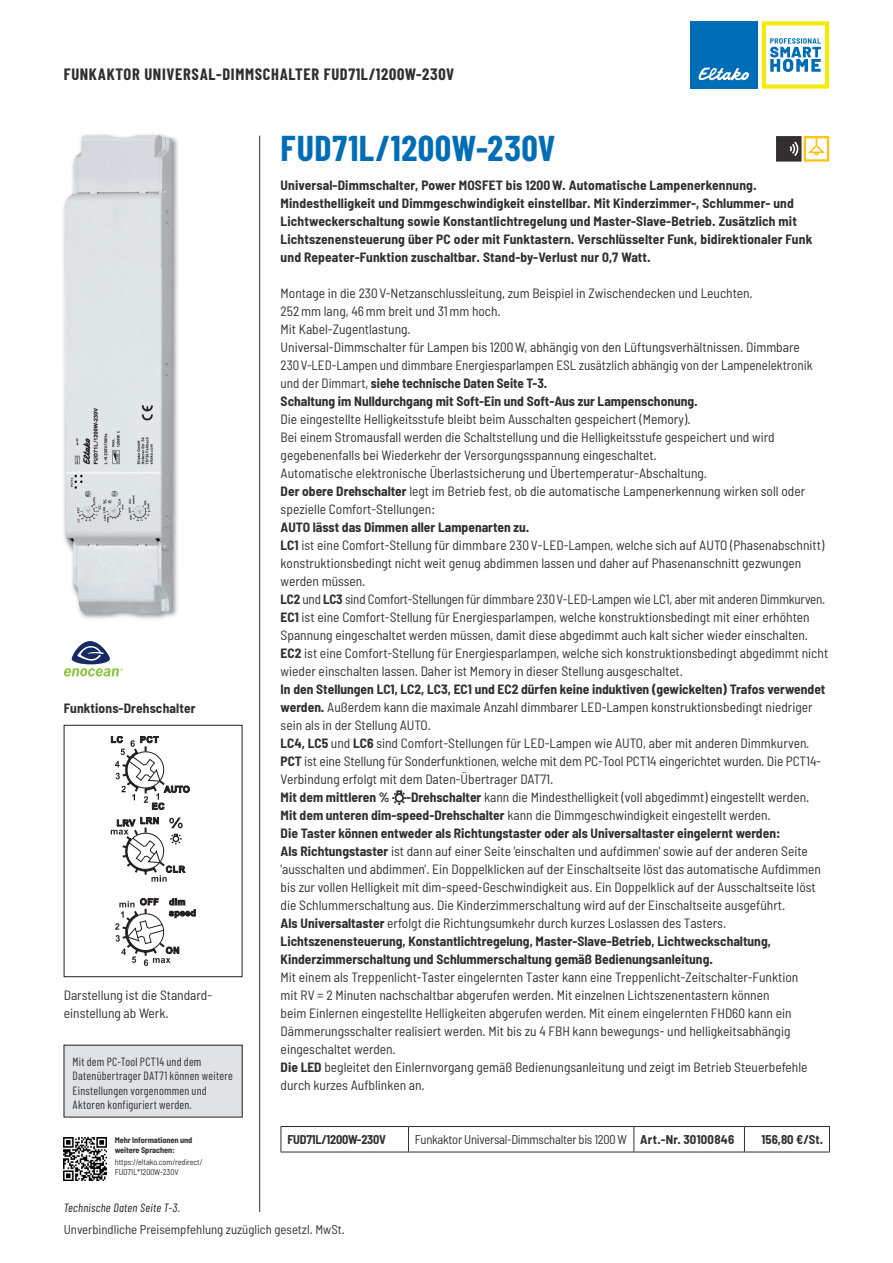
<style>
.page{position:relative;width:893px;height:1263px;background:#fff}
.page>*{position:absolute;margin:0;border:0;box-sizing:border-box;transform-origin:0 0}
.t1{font:700 36px "Barlow Condensed";letter-spacing:.025em;color:#006db7}
.t2{font:700 16.5px "Barlow Condensed";letter-spacing:.04em;color:#312f30}
.t3{font:semi-condensed 13.5px/18px "Barlow";color:#312f30}
.t4{font:700 semi-condensed 13.5px/18px "Barlow";letter-spacing:.01em;color:#312f30}
.t5{font:semi-condensed 12.75px "Barlow";letter-spacing:-.02em;color:#312f30}
.t6{font:semi-condensed 12.75px "Barlow";color:#312f30}
.t7{font:700 semi-condensed 12.75px "Barlow";letter-spacing:-.015em;color:#312f30}
.t8{font:12px/14.4px "Barlow Condensed";letter-spacing:.015em;color:#312f30}
.t9{font:italic 12px "Barlow Condensed";letter-spacing:.02em;color:#231f20}
.t10{font:semi-condensed 8.25px/9.8px "Barlow";letter-spacing:-.01em;color:#312f30}
.t11{font:700 semi-condensed 8.25px/9.8px "Barlow";letter-spacing:-.01em;color:#312f30}
.s1{font-weight:700}
</style>
<div class="page">
<hr style="left:259px;top:136px;width:1px;height:1076px;background:#312f30">
<svg style="left:762px;top:21px;width:67px;height:68px"></svg>
<div style="left:690px;top:21px;width:68px;height:68px;background:#006db7"></div>
<svg style="left:698px;top:68px;width:51px;height:13px"></svg>
<svg style="left:392px;top:790px;width:14px;height:14px"></svg>
<hr style="left:281px;top:1126px;width:127px;height:1px;background:#312f30">
<svg style="left:281px;top:1127px;width:1px;height:25px"></svg>
<hr style="left:281px;top:1152px;width:127px;height:1px;background:#312f30">
<hr style="left:744px;top:1126px;width:86px;height:1px;background:#312f30">
<svg style="left:829px;top:1127px;width:1px;height:25px"></svg>
<hr style="left:408px;top:1152px;width:226px;height:1px;background:#312f30">
<hr style="left:634px;top:1152px;width:110px;height:1px;background:#312f30">
<hr style="left:744px;top:1152px;width:86px;height:1px;background:#312f30">
<hr style="left:408px;top:1126px;width:226px;height:1px;background:#312f30">
<svg style="left:408px;top:1127px;width:1px;height:25px"></svg>
<hr style="left:634px;top:1126px;width:110px;height:1px;background:#312f30">
<svg style="left:634px;top:1127px;width:1px;height:25px"></svg>
<svg style="left:744px;top:1127px;width:1px;height:25px"></svg>
<img style="left:63px;top:134px;width:115px;height:485px">
<img style="left:64px;top:135px;width:108px;height:479px">
<svg style="left:111px;top:736px;width:84px;height:230px"></svg>
<div style="left:64px;top:725px;width:178px;height:252px;border:1px solid #231f20"></div>
<div style="left:64px;top:1045px;width:178px;height:72px;background:#e1e2e4"></div>
<img style="left:64px;top:1138px;width:42px;height:42px">
<svg style="left:64px;top:641px;width:59px;height:35px"></svg>
<svg style="left:776px;top:136px;width:53px;height:26px"></svg>
<p class="t2" style="left:64px;top:64px;width:392px">FUNKAKTOR UNIVERSAL-DIMMSCHALTER FUD71L/1200W-230V</p>
<p class="t4" style="left:64px;top:699px;width:133px">Funktions-Drehschalter</p>
<p class="t3" style="left:64px;top:986px;width:150px">Darstellung ist die Standard&shy;einstellung ab Werk.</p>
<p class="t8" style="left:73px;top:1054px;width:162px">Mit dem PC-Tool PCT14 und dem<br>Datenübertrager DAT71 können weitere<br>Einstellungen vorgenommen und<br>Aktoren konfiguriert werden.</p>
<p class="t11" style="left:115px;top:1135px;width:79px">Mehr Informationen und weitere Sprachen:</p>
<p class="t10" style="left:115px;top:1157px;width:89px">https://eltako.com/redirect/<br>FUD71L*1200W-230V</p>
<p class="t9" style="left:64px;top:1200px;width:118px">Technische Daten Seite T-3.</p>
<h1 class="t1" style="left:281px;top:126px;width:276px">FUD71L/1200W-230V</h1>
<p class="t4" style="left:281px;top:176px;width:533px">Universal-Dimmschalter, Power MOSFET bis 1200 W. Automatische Lampenerkennung.<br>Mindesthelligkeit und Dimmgeschwindigkeit einstellbar. Mit Kinderzimmer-, Schlummer- und Lichtweckerschaltung sowie Konstantlichtregelung und Master-Slave-Betrieb. Zusätzlich mit Lichtszenensteuerung über PC oder mit Funktastern. Verschlüsselter Funk, bidirektionaler Funk und Repeater-Funktion zuschaltbar. Stand-by-Verlust nur 0,7 Watt.</p>
<p class="t3" style="left:281px;top:284px;width:533px">Montage in die 230 V-Netzanschlussleitung, zum Beispiel in Zwischendecken und Leuchten.<br>252 mm lang, 46 mm breit und 31 mm hoch.<br>Mit Kabel-Zugentlastung.<br>Universal-Dimmschalter für Lampen bis 1200 W, abhängig von den Lüftungsverhält nissen. Dimmbare 230 V-LED-Lampen und dimmbare Energiesparlampen ESL zusätzlich abhängig von der Lampenelektronik und der Dimmart, <span class="s1">siehe technische Daten Seite T-3.<br>Schaltung im Nulldurchgang mit Soft-Ein und Soft-Aus zur Lampenschonung.</span></p>
<p class="t3" style="left:281px;top:410px;width:526px">Die eingestellte Helligkeits stufe bleibt beim Ausschalten gespeichert (Memory).<br>Bei einem Stromausfall werden die Schaltstellung und die Helligkeitsstufe gespeichert und wird gegebenenfalls bei Wiederkehr der Versorgungsspannung eingeschaltet.<br>Automatische elektronische Überlastsicherung und Übertemperatur-Ab schal tung.<br><span class="s1">Der obere Drehschalter</span> legt im Betrieb fest, ob die automatische Lampenerkennung wirken soll oder spezielle Comfort-Stellungen:</p>
<p class="t3" style="left:281px;top:518px;width:549px"><span class="s1">AUTO lässt das Dimmen aller Lampenarten zu.<br>LC1</span> ist eine Comfort-Stellung für dimmbare 230 V-LED-Lampen, welche sich auf AUTO (Phasenabschnitt) konstruktions bedingt nicht weit genug abdimmen lassen und daher auf Phasenanschnitt gezwungen werden müssen.<br><span class="s1">LC2</span> und <span class="s1">LC3</span> sind Comfort-Stellungen für dimmbare 230 V-LED-Lampen wie LC1, aber mit anderen Dimmkurven.<br><span class="s1">EC1</span> ist eine Comfort-Stellung für Energiesparlampen, welche konstruktionsbedingt mit einer erhöhten Spannung eingeschaltet werden müssen, damit diese abgedimmt auch kalt sicher wieder einschalten.<br><span class="s1">EC2</span> ist eine Comfort-Stellung für Energiesparlampen, welche sich konstruktionsbedingt abgedimmt nicht wieder einschalten lassen. Daher ist Memory in dieser Stellung ausgeschaltet.</p>
<p class="t3" style="left:281px;top:680px;width:546px"><span class="s1">In den Stellungen LC1, LC2, LC3, EC1 und EC2 dürfen keine induktiven (gewickelten) Trafos verwendet werden.</span> Außerdem kann die maximale Anzahl dimmbarer LED-Lampen konstruk tions bedingt niedriger sein als in der Stellung AUTO.<br><span class="s1">LC4, LC5</span> und <span class="s1">LC6</span> sind Comfort-Stellungen für LED-Lampen wie AUTO, aber mit anderen Dimmkurven.<br><span class="s1">PCT</span> ist eine Stellung für Sonderfunktionen, welche mit dem PC-Tool PCT14 eingerichtet wurden. Die PCT14- Verbindung erfolgt mit dem Daten-Übertrager DAT71.<br><span class="s1">Mit dem mittleren % -Drehschalter</span> kann die Mindesthelligkeit (voll abgedimmt) eingestellt werden.<br><span class="s1">Mit dem unteren dim-speed-Drehschalter</span> kann die Dimmge schwin digkeit eingestellt werden.<br><span class="s1">Die Taster können entweder als Richtungstaster oder als Universaltaster eingelernt werden:<br>Als Richtungstaster</span> ist dann auf einer Seite 'einschalten und aufdimmen' sowie auf der anderen Seite 'ausschalten und abdimmen'. Ein Doppelklicken auf der Einschaltseite löst das automatische Aufdimmen bis zur vollen Helligkeit mit dim-speed-Geschwindigkeit aus. Ein Doppelklick auf der Ausschaltseite löst die Schlummerschaltung aus. Die Kinderzimmerschaltung wird auf der Einschaltseite ausgeführt.<br><span class="s1">Als Universaltaster</span> erfolgt die Richtungsumkehr durch kurzes Loslassen des Tasters.<br><span class="s1">Lichtszenensteuerung, Konstantlichtregelung, Master-Slave-Betrieb, Lichtweckschaltung, Kinderzimmerschaltung und Schlummerschaltung gemäß Bedienungsanleitung.</span></p>
<p class="t3" style="left:281px;top:968px;width:528px">Mit einem als Treppenlicht-Taster eingelernten Taster kann eine Treppenlicht-Zeitschalter-Funktion mit RV = 2 Minuten nachschaltbar abgerufen werden. Mit einzelnen Lichtszenen tastern können<br>beim Einlernen eingestellte Helligkeiten abgerufen werden. Mit einem eingelernten FHD60 kann ein Dämmerungsschalter realisiert werden. Mit bis zu 4 FBH kann bewegungs- und helligkeits abhängig eingeschaltet werden.<br><span class="s1">Die LED</span> begleitet den Einlernvorgang gemäß Bedienungsanleitung und zeigt im Betrieb Steuerbefehle durch kurzes Aufblinken an.</p>
<p class="t7" style="left:287px;top:1131px;width:100px">FUD71L/1200W-230V</p>
<p class="t5" style="left:415px;top:1131px;width:321px">Funkaktor Universal-Dimmschalter bis 1200 W <span class="s1">Art.-Nr. 30100846</span></p>
<p class="t7" style="left:762px;top:1131px;width:63px">156,80 €/St.</p>
<p class="t6" style="left:64px;top:1222px;width:283px">Unverbindliche Preisempfehlung zuzüglich gesetzl. MwSt.</p>
</div>
